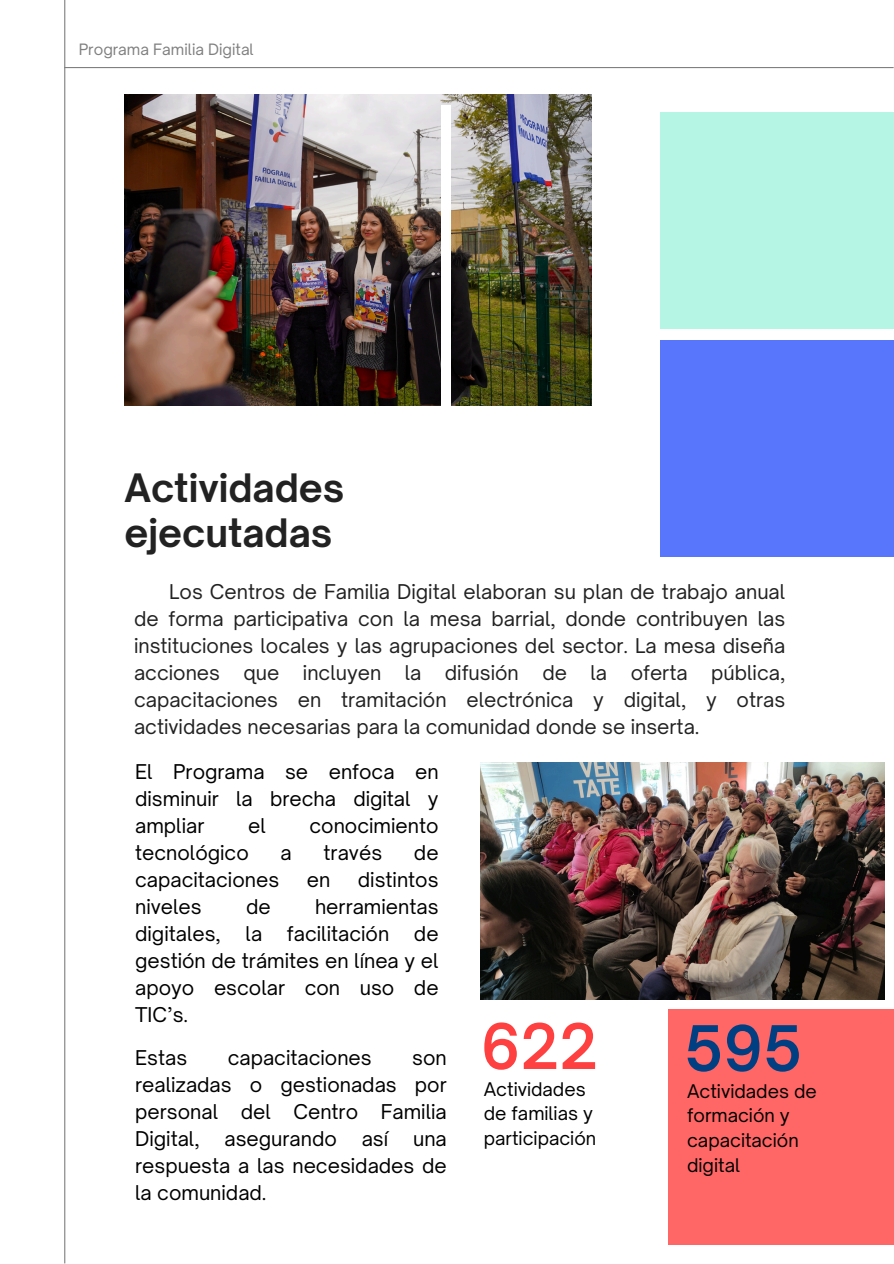
<style>
.page{position:relative;width:894px;height:1264px;background:#fff}
.page>*{position:absolute;margin:0;border:0;box-sizing:border-box;transform-origin:0 0}
.t1{font:600 60px "Open Sauce One";color:#ff4040}
.t2{font:600 60px "Open Sauce One";color:#004082}
.t3{font:700 37.5px/45px "Open Sauce One";color:#222}
.t4{font:19.5px/27px "Open Sauce One";color:#000;text-align:justify}
.t5{font:19.5px/27px "Open Sauce One";color:#222;text-align:justify}
.t6{font:18px/24.8px "Open Sauce One";color:#000}
.t7{font:15px "Open Sauce One";color:#808080}
</style>
<div class="page">
<img style="left:124px;top:94px;width:467px;height:312px">
<hr style="left:64px;top:0;width:1px;height:1263px;background:#808080">
<hr style="left:64px;top:67px;width:829px;height:1px;background:#808080">
<div style="left:660px;top:112px;width:233px;height:217px;background:#b5f5e3"></div>
<div style="left:660px;top:340px;width:233px;height:216px;background:#5776fb"></div>
<div style="left:668px;top:1008px;width:225px;height:236px;background:#f66"></div>
<div style="left:440px;top:105px;width:10px;height:315px;background:#fff"></div>
<img style="left:480px;top:762px;width:404px;height:237px">
<p class="t7" style="left:79px;top:40px;width:176px">Programa Familia Digital</p>
<p class="t3" style="left:124px;top:465px;width:222px">Actividades ejecutadas</p>
<p class="t5" style="left:134px;top:578px;width:652px;text-indent:35px">Los Centros de Familia Digital elaboran su plan de trabajo anual de forma participativa con la mesa barrial, donde contribuyen las instituciones locales y las agrupaciones del sector. La mesa diseña acciones que incluyen la difusión de la oferta pública, capacitaciones en tramitación electrónica y digital, y otras actividades necesarias para la comunidad donde se inserta.</p>
<h3 class="t4" style="left:135px;top:758px;width:305px">El Programa se enfoca en disminuir la brecha digital y ampliar</h3>
<h3 class="t4" style="left:248px;top:812px;width:19px">el</h3>
<h3 class="t4" style="left:309px;top:812px;width:130px">conocimiento</h3>
<h3 class="t4" style="left:135px;top:839px;width:115px">tecnológico</h3>
<h3 class="t4" style="left:280px;top:839px;width:13px">a</h3>
<h3 class="t4" style="left:323px;top:839px;width:60px">través</h3>
<h3 class="t4" style="left:414px;top:839px;width:26px">de</h3>
<h3 class="t4" style="left:135px;top:866px;width:145px">capacitaciones</h3>
<h3 class="t4" style="left:307px;top:866px;width:25px">en</h3>
<h3 class="t4" style="left:358px;top:866px;width:82px">distintos</h3>
<h3 class="t4" style="left:135px;top:893px;width:68px">niveles</h3>
<h3 class="t4" style="left:246px;top:893px;width:26px">de</h3>
<h3 class="t4" style="left:315px;top:893px;width:125px">herramientas</h3>
<h3 class="t4" style="left:135px;top:920px;width:87px">digitales,</h3>
<h3 class="t4" style="left:245px;top:920px;width:18px">la</h3>
<h3 class="t4" style="left:287px;top:920px;width:104px">facilitación</h3>
<h3 class="t4" style="left:135px;top:920px;width:305px;text-indent:279px">de gestión de trámites en línea y el apoyo escolar con uso de TIC’s.</h3>
<p class="t4" style="left:135px;top:1043px;width:53px">Estas</p>
<p class="t4" style="left:228px;top:1043px;width:145px">capacitaciones</p>
<p class="t4" style="left:135px;top:1043px;width:313px;text-indent:277px">son realizadas o gestionadas por personal del Centro Familia Digital,</p>
<p class="t4" style="left:224px;top:1124px;width:114px">asegurando</p>
<p class="t4" style="left:361px;top:1124px;width:28px">así</p>
<p class="t4" style="left:135px;top:1124px;width:313px;text-indent:278px">una respuesta a las necesidades de la comunidad.</p>
<h3 class="t1" style="left:480px;top:1008px;width:119px">622</h3>
<p class="t6" style="left:483px;top:1076px;width:114px">Actividades de familias y participación</p>
<p class="t2" style="left:684px;top:1010px;width:120px">595</p>
<p class="t6" style="left:687px;top:1078px;width:131px">Actividades de formación y capacitación digital</p>
</div>
